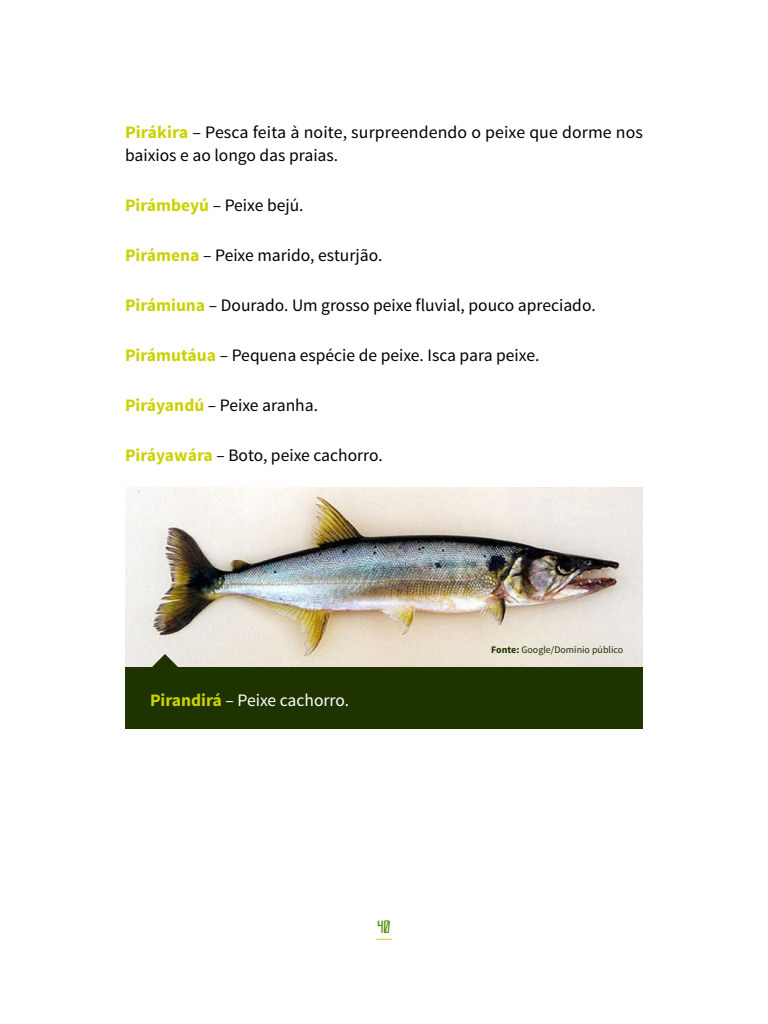
<style>
.page{position:relative;width:768px;height:1024px;background:#fff}
.page>*{position:absolute;margin:0;border:0;box-sizing:border-box;transform-origin:0 0}
.t1{font:17.5px/22.5px "Source Sans Pro";color:#000}
.t2{font:17.5px "Source Sans Pro";color:#fff}
.t3{font:17.5px "TIPASSIM";color:#548f00}
.t4{font:10px "Source Sans Pro";color:#1f3300}
.s1{font-weight:700;color:#ccd100}
.s2{font-weight:700}
</style>
<div class="page">
<svg style="left:376px;top:939px;width:16px;height:1px"></svg>
<div style="left:125px;top:641px;width:518px;height:87px;background:#1f3300"></div>
<img style="left:125px;top:488px;width:518px;height:179px">
<svg style="left:152px;top:654px;width:26px;height:13px"></svg>
<p class="t1" style="left:125px;top:121px;width:520px"><span class="s1">Pirákira</span> – Pesca feita à noite, surpreendendo o peixe que dorme nos baixios e ao longo das praias.</p>
<p class="t1" style="left:125px;top:194px;width:180px"><span class="s1">Pirámbeyú</span> – Peixe bejú.</p>
<p class="t1" style="left:125px;top:244px;width:259px"><span class="s1">Pirámena</span> – Peixe marido, esturjão.</p>
<p class="t1" style="left:125px;top:294px;width:472px"><span class="s1">Pirámiuna</span> – Dourado. Um grosso peixe fluvial, pouco apreciado.</p>
<p class="t1" style="left:125px;top:344px;width:416px"><span class="s1">Pirámutáua</span> – Pequena espécie de peixe. Isca para peixe.</p>
<p class="t1" style="left:125px;top:394px;width:195px"><span class="s1">Piráyandú</span> – Peixe aranha.</p>
<p class="t1" style="left:125px;top:444px;width:259px"><span class="s1">Piráyawára</span> – Boto, peixe cachorro.</p>
<p class="t2" style="left:150px;top:689px;width:201px"><span class="s1">Pirandirá</span> – Peixe cachorro.</p>
<p class="t3" style="left:378px;top:917px;width:14px">40</p>
<p class="t4" style="left:491px;top:643px;width:134px"><span class="s2">Fonte:</span> Google/Domínio público</p>
</div>
